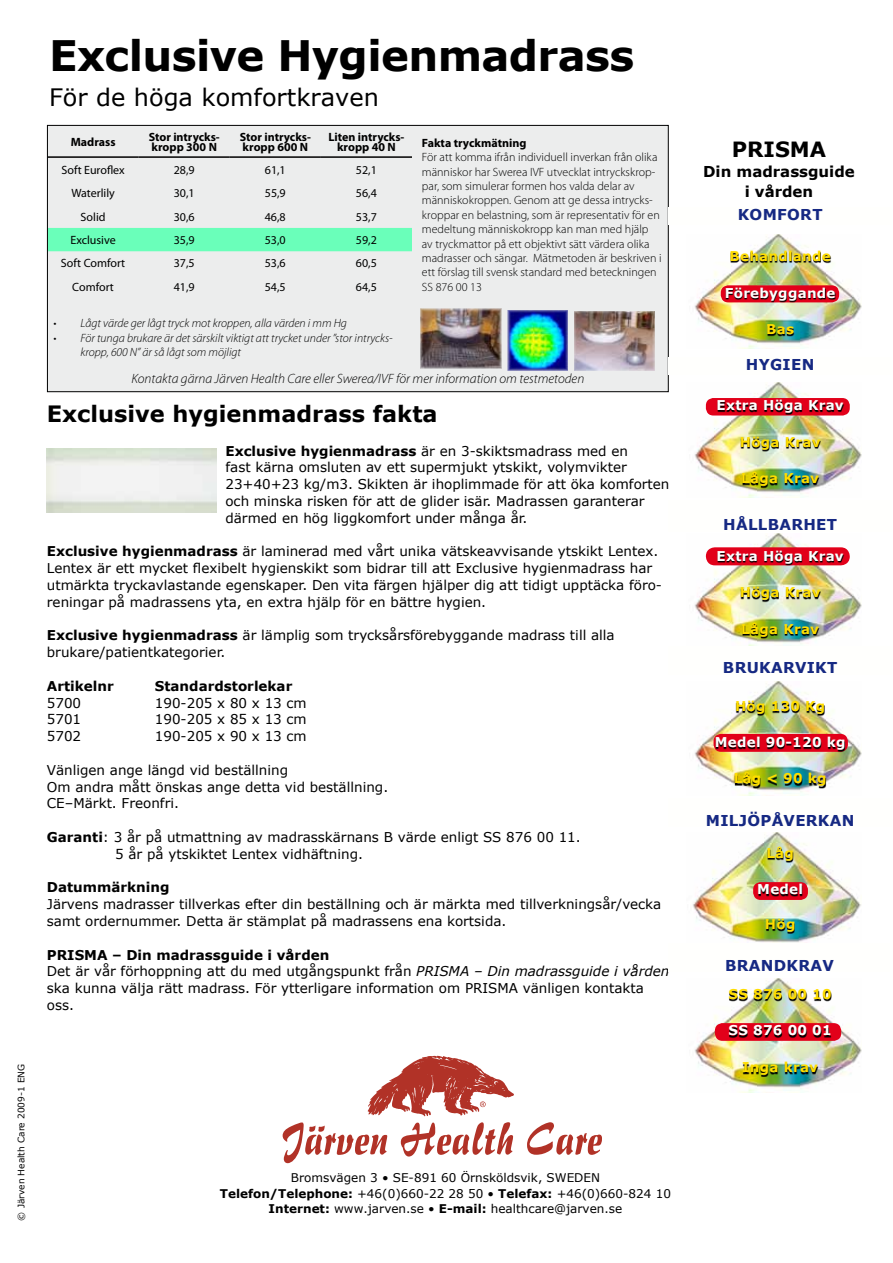
<style>
.page{position:relative;width:893px;height:1263px;background:#fff}
.page>*{position:absolute;margin:0;border:0;box-sizing:border-box;transform-origin:0 0}
.t1{font:700 42px "Verdana";letter-spacing:-.015em;color:#000}
.t2{font:24px "Verdana";color:#000}
.t3{font:700 22.5px "Verdana";color:#000}
.t4{font:700 21px "Verdana";color:#000}
.t5{font:16.5px "Helvetica";color:#000}
.t6{font:700 15px "Verdana";letter-spacing:.02em;color:#162983}
.t7{font:700 15px/19.8px "Verdana";color:#000;text-align:center}
.t8{font:13.5px/16.8px "Verdana";color:#000}
.t9{font:700 13.5px "Verdana";letter-spacing:.02em;color:#fd0}
.t10{font:italic 300 13.5px "Myriad Pro";color:#000}
.t11{font:700 13.5px "Verdana";letter-spacing:.02em;color:#fff}
.t12{font:700 13.5px "Verdana";color:#000}
.t13{font:300 12px/14.4px "Myriad Pro";color:#000}
.t14{font:12px/15.3px "Verdana";color:#000;text-align:center}
.t15{font:italic 300 12px/14.4px "Myriad Pro";color:#000}
.t16{font:12px "Myriad Pro";color:#000}
.t17{font:700 12px/10.5px "Myriad Pro";color:#000}
.t18{font:9px "Verdana";color:#000}
.s1{font-weight:700}
.s2{font-style:italic}
</style>
<div class="page">
<svg style="left:283px;top:1122px;width:104px;height:41px"></svg>
<svg style="left:401px;top:1122px;width:112px;height:34px"></svg>
<svg style="left:527px;top:1122px;width:75px;height:33px"></svg>
<svg style="left:367px;top:1055px;width:147px;height:61px"></svg>
<div style="left:47px;top:125px;width:621px;height:267px;background:#eceded"></div>
<div style="left:49px;top:228px;width:363px;height:23px;background:#6affba"></div>
<hr style="left:48px;top:156px;width:91px;height:2px;background:#000">
<hr style="left:139px;top:156px;width:91px;height:2px;background:#000">
<hr style="left:230px;top:156px;width:91px;height:2px;background:#000">
<hr style="left:321px;top:156px;width:91px;height:2px;background:#000">
<div style="left:47px;top:125px;width:621px;height:267px;border:1px solid #000"></div>
<img style="left:508px;top:310px;width:59px;height:60px">
<img style="left:420px;top:309px;width:81px;height:59px">
<img style="left:574px;top:311px;width:81px;height:60px">
<img style="left:694px;top:292px;width:167px;height:30px">
<img style="left:695px;top:401px;width:166px;height:70px">
<img style="left:694px;top:552px;width:167px;height:69px">
<img style="left:694px;top:739px;width:167px;height:30px">
<img style="left:693px;top:889px;width:168px;height:32px">
<img style="left:694px;top:1036px;width:167px;height:57px">
<img style="left:707px;top:234px;width:146px;height:842px">
<div style="left:668px;top:357px;width:224px;height:18px;background:#fffffd"></div>
<div style="left:668px;top:500px;width:224px;height:31px;background:#fffffd"></div>
<div style="left:668px;top:646px;width:224px;height:29px;background:#fffffd"></div>
<div style="left:668px;top:799px;width:224px;height:28px;background:#fffffd"></div>
<div style="left:668px;top:944px;width:222px;height:28px;background:#fffffd"></div>
<p class="t18" style="left:15px;top:1221px;width:158px;rotate:-90deg">© Järven Health Care 2009-1 ENG</p>
<h1 class="t1" style="left:49px;top:29px;width:587px">Exclusive Hygienmadrass</h1>
<h2 class="t2" style="left:49px;top:82px;width:331px">För de höga komfortkraven</h2>
<p class="t17" style="left:71px;top:136px;width:46px">Madrass</p>
<p class="t17" style="left:149px;top:131px;width:73px">Stor intrycks&shy;kropp 300 N</p>
<p class="t17" style="left:240px;top:131px;width:73px">Stor intrycks&shy;kropp 600 N</p>
<p class="t17" style="left:328px;top:131px;width:78px;text-align:center">Liten intrycks&shy;kropp 40 N</p>
<p class="t16" style="left:61px;top:163px;width:65px">Soft Euroflex</p>
<p class="t16" style="left:174px;top:163px;width:22px">28,9</p>
<p class="t16" style="left:265px;top:163px;width:22px">61,1</p>
<p class="t16" style="left:356px;top:163px;width:22px">52,1</p>
<p class="t16" style="left:71px;top:186px;width:45px">Waterlily</p>
<p class="t16" style="left:174px;top:186px;width:22px">30,1</p>
<p class="t16" style="left:265px;top:186px;width:22px">55,9</p>
<p class="t16" style="left:356px;top:186px;width:22px">56,4</p>
<p class="t16" style="left:81px;top:209px;width:26px">Solid</p>
<p class="t16" style="left:174px;top:209px;width:22px">30,6</p>
<p class="t16" style="left:265px;top:209px;width:22px">46,8</p>
<p class="t16" style="left:356px;top:209px;width:22px">53,7</p>
<p class="t16" style="left:70px;top:233px;width:47px">Exclusive</p>
<p class="t16" style="left:174px;top:233px;width:22px">35,9</p>
<p class="t16" style="left:265px;top:233px;width:22px">53,0</p>
<p class="t16" style="left:356px;top:233px;width:22px">59,2</p>
<p class="t16" style="left:61px;top:256px;width:66px">Soft Comfort</p>
<p class="t16" style="left:174px;top:256px;width:22px">37,5</p>
<p class="t16" style="left:265px;top:256px;width:22px">53,6</p>
<p class="t16" style="left:356px;top:256px;width:22px">60,5</p>
<p class="t16" style="left:72px;top:279px;width:43px">Comfort</p>
<p class="t16" style="left:174px;top:279px;width:22px">41,9</p>
<p class="t16" style="left:265px;top:279px;width:22px">54,5</p>
<p class="t16" style="left:356px;top:279px;width:22px">64,5</p>
<p class="t15" style="left:54px;top:317px;width:295px">• Lågt värde ger lågt tryck mot kroppen, alla värden i mm Hg</p>
<p class="t15" style="left:81px;top:331px;width:314px;text-indent:-27px">• För tunga brukare är det särskilt viktigt att trycket under ”stor intrycks&shy;kropp, 600 N” är så lågt som möjligt</p>
<p class="t10" style="left:131px;top:372px;width:454px">Kontakta gärna Järven Health Care eller Swerea/IVF för mer information om testmetoden</p>
<p class="t17" style="left:422px;top:137px;width:106px">Fakta tryckmätning</p>
<p class="t13" style="left:422px;top:150px;width:241px">För att komma ifrån individuell inverkan från olika människor har Swerea IVF utvecklat intryckskrop&shy;par, som simulerar formen hos valda delar av människokroppen. Genom att ge dessa intrycks&shy;kroppar en belastning, som är representativ för en medeltung människokropp kan man med hjälp av tryckmattor på ett objektivt sätt värdera olika madrasser och sängar. Mätmetoden är beskriven i ett förslag till svensk standard med beteckningen SS 876 00 13</p>
<h3 class="t3" style="left:47px;top:400px;width:392px">Exclusive hygienmadrass fakta</h3>
<p class="t8" style="left:225px;top:442px;width:446px"><span class="s1">Exclusive hygienmadrass</span> är en 3-skiktsmadrass med en<br>fast kärna omsluten av ett supermjukt ytskikt, volymvikter 23+40+23 kg/m3. Skikten är ihoplimmade för att öka komforten och minska risken för att de glider isär. Madrassen garanterar därmed en hög liggkomfort under många år.</p>
<p class="t8" style="left:47px;top:543px;width:617px"><span class="s1">Exclusive hygienmadrass</span> är laminerad med vårt unika vätskeavvisande ytskikt Lentex.<br>Lentex är ett mycket flexibelt hygienskikt som bidrar till att Exclusive hygienmadrass har utmärkta tryckavlastande egenskaper. Den vita färgen hjälper dig att tidigt upptäcka föro&shy;reningar på madrassens yta, en extra hjälp för en bättre hygien.</p>
<p class="t8" style="left:47px;top:627px;width:569px"><span class="s1">Exclusive hygienmadrass</span> är lämplig som trycksårsförebyggande madrass till alla brukare/patientkategorier.</p>
<p class="t12" style="left:47px;top:677px;width:68px">Artikelnr</p>
<p class="t12" style="left:155px;top:677px;width:139px">Standardstorlekar</p>
<p class="t8" style="left:47px;top:694px;width:36px">5700</p>
<p class="t8" style="left:155px;top:694px;width:153px">190-205 x 80 x 13 cm</p>
<p class="t8" style="left:47px;top:711px;width:36px">5701</p>
<p class="t8" style="left:155px;top:711px;width:153px">190-205 x 85 x 13 cm</p>
<p class="t8" style="left:47px;top:727px;width:36px">5702</p>
<p class="t8" style="left:155px;top:727px;width:153px">190-205 x 90 x 13 cm</p>
<p class="t8" style="left:47px;top:761px;width:343px">Vänligen ange längd vid beställning<br>Om andra mått önskas ange detta vid beställning.<br>CE–Märkt. Freonfri.</p>
<p class="t8" style="left:115px;top:828px;width:467px;text-indent:-68px"><span class="s1">Garanti</span>: 3 år på utmattning av madrasskärnans B värde enligt SS 876 00 11.<br>5 år på ytskiktet Lentex vidhäftning.</p>
<p class="t12" style="left:47px;top:879px;width:124px">Datummärkning</p>
<p class="t8" style="left:47px;top:895px;width:616px">Järvens madrasser tillverkas efter din beställning och är märkta med tillverkningsår/vecka samt ordernummer. Detta är stämplat på madrassens ena kortsida.</p>
<p class="t8" style="left:47px;top:946px;width:624px"><span class="s1">PRISMA – Din madrassguide i vården<br></span>Det är vår förhoppning att du med utgångspunkt från <span class="s2">PRISMA – Din madrassguide i vården </span>ska kunna välja rätt madrass. För ytterligare information om PRISMA vänligen kontakta oss.</p>
<p class="t5" style="left:386px;top:1160px;width:116px">Throughout life</p>
<p class="t14" style="left:220px;top:1170px;width:453px">Bromsvägen 3 • SE-891 60 Örnsköldsvik, SWEDEN<br><span class="s1">Telefon/Telephone:</span> +46(0)660-22 28 50 • <span class="s1">Telefax:</span> +46(0)660-824 10<br><span class="s1">Internet:</span> www.jarven.se • <span class="s1">E-mail:</span> healthcare@jarven.se</p>
<h3 class="t4" style="left:732px;top:136px;width:96px">PRISMA</h3>
<p class="t7" style="left:703px;top:161px;width:153px">Din madrassguide i vården</p>
<p class="t6" style="left:738px;top:205px;width:74px">Kom fort</p>
<p class="t9" style="left:729px;top:248px;width:103px">Behandlande</p>
<p class="t11" style="left:725px;top:284px;width:112px">Förebyggande</p>
<p class="t9" style="left:766px;top:321px;width:29px">Bas</p>
<p class="t6" style="left:746px;top:355px;width:70px">HYGIEN</p>
<p class="t11" style="left:717px;top:397px;width:129px">Extra Höga Krav</p>
<p class="t9" style="left:740px;top:433px;width:82px">Höga Krav</p>
<p class="t9" style="left:741px;top:470px;width:79px">Låga Krav</p>
<p class="t6" style="left:723px;top:515px;width:115px">HÅLLBARHET</p>
<p class="t11" style="left:717px;top:547px;width:129px">Extra Höga Krav</p>
<p class="t9" style="left:740px;top:584px;width:82px">Höga Krav</p>
<p class="t9" style="left:741px;top:620px;width:79px">Låga Krav</p>
<p class="t6" style="left:723px;top:655px;width:116px">BRUKARVIKT</p>
<p class="t9" style="left:735px;top:697px;width:92px">Hög 130 Kg</p>
<p class="t11" style="left:715px;top:733px;width:132px">Medel 90-120 kg</p>
<p class="t9" style="left:734px;top:770px;width:95px">Låg &lt; 90 kg</p>
<p class="t6" style="left:706px;top:805px;width:150px">MILJÖPÅVERKAN</p>
<p class="t9" style="left:766px;top:844px;width:29px">Låg</p>
<p class="t11" style="left:757px;top:880px;width:47px">Medel</p>
<p class="t9" style="left:765px;top:915px;width:32px">Hög</p>
<p class="t6" style="left:726px;top:950px;width:110px">BRANDKRAV</p>
<p class="t9" style="left:729px;top:985px;width:105px">SS 876 00 10</p>
<p class="t11" style="left:729px;top:1022px;width:105px">SS 876 00 01</p>
<p class="t9" style="left:742px;top:1058px;width:77px">Inga krav</p>
<p class="t6" style="left:723px;top:658px;width:116px">BRUKARVIKT</p>
<p class="t6" style="left:706px;top:811px;width:150px">MILJÖPÅVERKAN</p>
<p class="t6" style="left:725px;top:956px;width:110px">BRANDKRAV</p>
</div>
